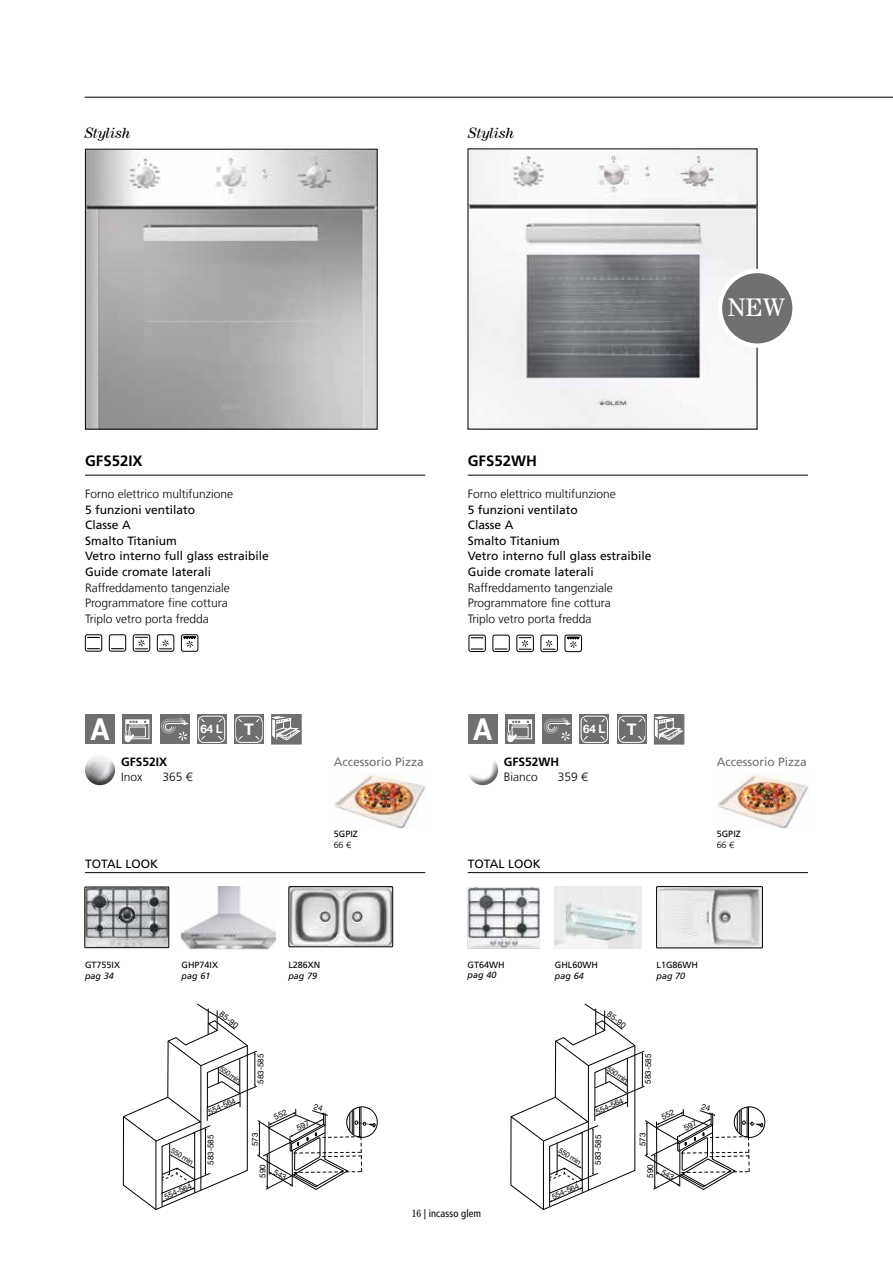
<style>
.page{position:relative;width:893px;height:1263px;background:#fff}
.page>*{position:absolute;margin:0;border:0;box-sizing:border-box;transform-origin:0 0}
.t1{font:700 30px "Helvetica Neue LT Com";color:#fff;scale:.9 1}
.t2{font:25.5px "Century Std";color:#fff}
.t3{font:700 15.9px "Helvetica Neue LT Com";color:#fff}
.t4{font:700 15px "Frutiger LT Com";color:#000}
.t5{font:italic 15px "Century Std";letter-spacing:-.01em;color:#000}
.t6{font:300 12px/15.8px "Frutiger LT Com";color:#000}
.t7{font:12px/15.6px "Frutiger LT Com";color:#000}
.t8{font:12px "Frutiger LT Com";color:#706f6f}
.t9{font:700 12px "Frutiger LT Com";color:#000}
.t10{font:700 11.7px "Helvetica Neue LT Com";color:#fff}
.t11{font:condensed 10.5px "Frutiger LT Com";letter-spacing:.01em;color:#000}
.t12{font:9px "Frutiger LT Com";color:#000}
.t13{font:italic 9px "Frutiger LT Com";color:#000}
.t14{font:300 9px "Frutiger LT Com";color:#000}
.t15{font:8.1px "Helvetica Neue LT Com";letter-spacing:-.005em;color:#000}
.t16{font:7.35px "Helvetica Neue LT Com";color:#000}
.s1{font-family:"Century Std"}
</style>
<div class="page">
<img style="left:334px;top:773px;width:91px;height:55px">
<img style="left:717px;top:773px;width:91px;height:55px">
<svg style="left:234px;top:714px;width:30px;height:30px"></svg>
<svg style="left:238px;top:718px;width:22px;height:23px"></svg>
<div style="left:236px;top:716px;width:26px;height:27px;border:1px solid #fff;border-radius:5px"></div>
<div style="left:236px;top:723px;width:26px;height:13px;background:#706f6f"></div>
<svg style="left:617px;top:714px;width:30px;height:30px"></svg>
<svg style="left:620px;top:718px;width:23px;height:23px"></svg>
<div style="left:618px;top:716px;width:27px;height:27px;border:1px solid #fff;border-radius:5px"></div>
<div style="left:619px;top:723px;width:26px;height:13px;background:#706f6f"></div>
<div style="left:346px;top:1106px;width:32px;height:32px;border:1px solid #000;border-radius:50%"></div>
<hr style="left:85px;top:872px;width:340px;height:1px;background:#000">
<hr style="left:468px;top:872px;width:340px;height:1px;background:#000">
<hr style="left:85px;top:475px;width:340px;height:1px;background:#000">
<div style="left:122px;top:714px;width:30px;height:30px;background:#706f6f"></div>
<div style="left:125px;top:719px;width:24px;height:20px;border:1px solid #fff"></div>
<hr style="left:126px;top:720px;width:23px;height:3px;background:#fff">
<svg style="left:125px;top:721px;width:21px;height:21px"></svg>
<div style="left:505px;top:714px;width:30px;height:30px;background:#706f6f"></div>
<div style="left:508px;top:719px;width:24px;height:20px;border:1px solid #fff"></div>
<hr style="left:509px;top:720px;width:22px;height:3px;background:#fff">
<svg style="left:507px;top:721px;width:22px;height:21px"></svg>
<img style="left:87px;top:151px;width:288px;height:276px">
<svg style="left:84px;top:634px;width:91px;height:18px"></svg>
<svg style="left:181px;top:634px;width:18px;height:18px"></svg>
<div style="left:83px;top:759px;width:33px;height:29px;background:#000;opacity:.6"></div>
<img style="left:87px;top:889px;width:80px;height:57px">
<div style="left:85px;top:887px;width:84px;height:61px;border:1px solid #000"></div>
<img style="left:182px;top:887px;width:93px;height:63px">
<div style="left:85px;top:714px;width:30px;height:30px;background:#706f6f"></div>
<div style="left:468px;top:714px;width:29px;height:30px;background:#706f6f"></div>
<svg style="left:197px;top:714px;width:29px;height:30px"></svg>
<svg style="left:200px;top:718px;width:23px;height:22px"></svg>
<div style="left:198px;top:716px;width:27px;height:27px;border:1px solid #fff;border-radius:5px"></div>
<div style="left:200px;top:723px;width:23px;height:13px;background:#706f6f"></div>
<svg style="left:579px;top:714px;width:30px;height:30px"></svg>
<svg style="left:583px;top:718px;width:22px;height:22px"></svg>
<div style="left:581px;top:716px;width:27px;height:27px;border:1px solid #fff;border-radius:5px"></div>
<div style="left:583px;top:723px;width:23px;height:13px;background:#706f6f"></div>
<img style="left:470px;top:151px;width:285px;height:276px">
<div style="left:734px;top:1106px;width:31px;height:32px;border:1px solid #000;border-radius:50%"></div>
<hr style="left:468px;top:475px;width:340px;height:1px;background:#000">
<svg style="left:516px;top:634px;width:18px;height:18px"></svg>
<svg style="left:540px;top:634px;width:18px;height:18px"></svg>
<svg style="left:492px;top:634px;width:18px;height:18px"></svg>
<svg style="left:468px;top:634px;width:18px;height:18px"></svg>
<svg style="left:564px;top:634px;width:18px;height:18px"></svg>
<div style="left:720px;top:271px;width:74px;height:75px;background:#706f6f;border-radius:50%"></div>
<div style="left:718px;top:269px;width:79px;height:79px;border:4px solid #fff;border-radius:50%"></div>
<div style="left:466px;top:759px;width:33px;height:29px;background:#000;opacity:.6"></div>
<div style="left:160px;top:714px;width:30px;height:30px;background:#706f6f"></div>
<svg style="left:161px;top:717px;width:28px;height:24px"></svg>
<div style="left:543px;top:714px;width:29px;height:30px;background:#706f6f"></div>
<svg style="left:543px;top:717px;width:28px;height:24px"></svg>
<img style="left:468px;top:887px;width:72px;height:61px">
<img style="left:658px;top:888px;width:102px;height:58px">
<div style="left:656px;top:886px;width:106px;height:62px;border:1px solid #000"></div>
<img style="left:555px;top:887px;width:86px;height:61px">
<hr style="left:85px;top:97px;width:808px;height:1px;background:#000">
<div style="left:272px;top:714px;width:29px;height:30px;background:#706f6f"></div>
<svg style="left:271px;top:715px;width:30px;height:26px"></svg>
<div style="left:654px;top:714px;width:30px;height:30px;background:#706f6f"></div>
<svg style="left:654px;top:715px;width:29px;height:26px"></svg>
<img style="left:291px;top:888px;width:100px;height:57px">
<div style="left:289px;top:886px;width:104px;height:61px;border:1px solid #000"></div>
<svg style="left:123px;top:1004px;width:252px;height:206px"></svg>
<svg style="left:510px;top:1004px;width:253px;height:206px"></svg>
<p class="t5" style="left:85px;top:124px;width:47px">Stylish</p>
<p class="t4" style="left:85px;top:452px;width:59px">GFS52IX</p>
<p class="t6" style="left:85px;top:486px;width:150px">Forno elettrico multifunzione</p>
<p class="t7" style="left:85px;top:502px;width:185px">5 funzioni ventilato<br>Classe A<br>Smalto Titanium<br>Vetro interno full glass estraibile<br>Guide cromate laterali</p>
<p class="t6" style="left:85px;top:579px;width:146px">Raffreddamento tangenziale<br>Programmatore fine cottura<br>Triplo vetro porta fredda</p>
<p class="t5" style="left:468px;top:124px;width:47px">Stylish</p>
<p class="t4" style="left:468px;top:452px;width:71px">GFS52WH</p>
<p class="t6" style="left:468px;top:486px;width:150px">Forno elettrico multifunzione</p>
<p class="t7" style="left:468px;top:502px;width:185px">5 funzioni ventilato<br>Classe A<br>Smalto Titanium<br>Vetro interno full glass estraibile<br>Guide cromate laterali</p>
<p class="t6" style="left:468px;top:579px;width:146px">Raffreddamento tangenziale<br>Programmatore fine cottura<br>Triplo vetro porta fredda</p>
<h1 class="t1" style="left:91px;top:710px;width:22px">A</h1>
<p class="t10" style="left:200px;top:722px;width:24px">64 L</p>
<h1 class="t1" style="left:473px;top:710px;width:22px">A</h1>
<p class="t10" style="left:583px;top:722px;width:24px">64 L</p>
<h3 class="t3" style="left:244px;top:719px;width:11px">T</h3>
<h3 class="t3" style="left:627px;top:719px;width:11px">T</h3>
<h2 class="t2" style="left:727px;top:293px;width:59px">NEW</h2>
<p class="t9" style="left:121px;top:754px;width:48px">GFS52IX</p>
<p class="t6" style="left:121px;top:769px;width:23px">Inox</p>
<p class="t6" style="left:163px;top:769px;width:32px">365 €</p>
<p class="t8" style="left:334px;top:754px;width:92px">Accessorio Pizza</p>
<p class="t8" style="left:717px;top:754px;width:92px">Accessorio Pizza</p>
<p class="t9" style="left:504px;top:754px;width:57px">GFS52WH</p>
<p class="t6" style="left:504px;top:769px;width:36px">Bianco</p>
<p class="t6" style="left:558px;top:769px;width:32px">359 €</p>
<p class="t12" style="left:334px;top:829px;width:26px">5GPIZ</p>
<p class="t14" style="left:334px;top:839px;width:19px">66 €</p>
<p class="t12" style="left:717px;top:829px;width:26px">5GPIZ</p>
<p class="t14" style="left:717px;top:839px;width:19px">66 €</p>
<p class="t7" style="left:85px;top:856px;width:75px">TOTAL LOOK</p>
<p class="t7" style="left:468px;top:856px;width:75px">TOTAL LOOK</p>
<p class="t12" style="left:85px;top:959px;width:37px">GT755IX</p>
<p class="t13" style="left:85px;top:970px;width:30px">pag 34</p>
<p class="t12" style="left:182px;top:959px;width:38px">GHP74IX</p>
<p class="t13" style="left:182px;top:970px;width:30px">pag 61</p>
<p class="t16" style="left:174px;top:1146px;width:26px;rotate:31deg">550 min</p>
<p class="t15" style="left:163px;top:1192px;width:31px;rotate:-24deg">554-564</p>
<p class="t15" style="left:224px;top:1009px;width:23px;rotate:37deg">85-90</p>
<p class="t16" style="left:223px;top:1064px;width:25px;rotate:34deg">550 min</p>
<p class="t15" style="left:207px;top:1107px;width:31px;rotate:-24deg">554-564</p>
<p class="t15" style="left:206px;top:1165px;width:32px;rotate:-90deg">583-585</p>
<p class="t15" style="left:256px;top:1084px;width:32px;rotate:-90deg">583-585</p>
<p class="t15" style="left:250px;top:1146px;width:15px;rotate:-90deg">573</p>
<p class="t15" style="left:258px;top:1177px;width:15px;rotate:-90deg">590</p>
<p class="t12" style="left:288px;top:959px;width:34px">L286XN</p>
<p class="t13" style="left:288px;top:970px;width:30px">pag 79</p>
<p class="t12" style="left:468px;top:959px;width:39px">GT64WH</p>
<p class="t13" style="left:468px;top:970px;width:30px">pag 40</p>
<p class="t11" style="left:412px;top:1208px;width:71px"><span class="s1">16</span> | incasso glem</p>
<p class="t12" style="left:555px;top:959px;width:45px">GHL60WH</p>
<p class="t13" style="left:555px;top:970px;width:30px">pag 64</p>
<p class="t12" style="left:656px;top:959px;width:43px">L1G86WH</p>
<p class="t13" style="left:656px;top:970px;width:30px">pag 70</p>
<p class="t16" style="left:561px;top:1146px;width:26px;rotate:31deg">550 min</p>
<p class="t15" style="left:550px;top:1192px;width:31px;rotate:-24deg">554-564</p>
<p class="t15" style="left:611px;top:1009px;width:23px;rotate:37deg">85-90</p>
<p class="t16" style="left:610px;top:1064px;width:25px;rotate:34deg">550 min</p>
<p class="t15" style="left:594px;top:1107px;width:31px;rotate:-24deg">554-564</p>
<p class="t15" style="left:593px;top:1165px;width:32px;rotate:-90deg">583-585</p>
<p class="t15" style="left:643px;top:1084px;width:32px;rotate:-90deg">583-585</p>
<p class="t15" style="left:638px;top:1146px;width:15px;rotate:-90deg">573</p>
<p class="t15" style="left:645px;top:1177px;width:15px;rotate:-90deg">590</p>
</div>
